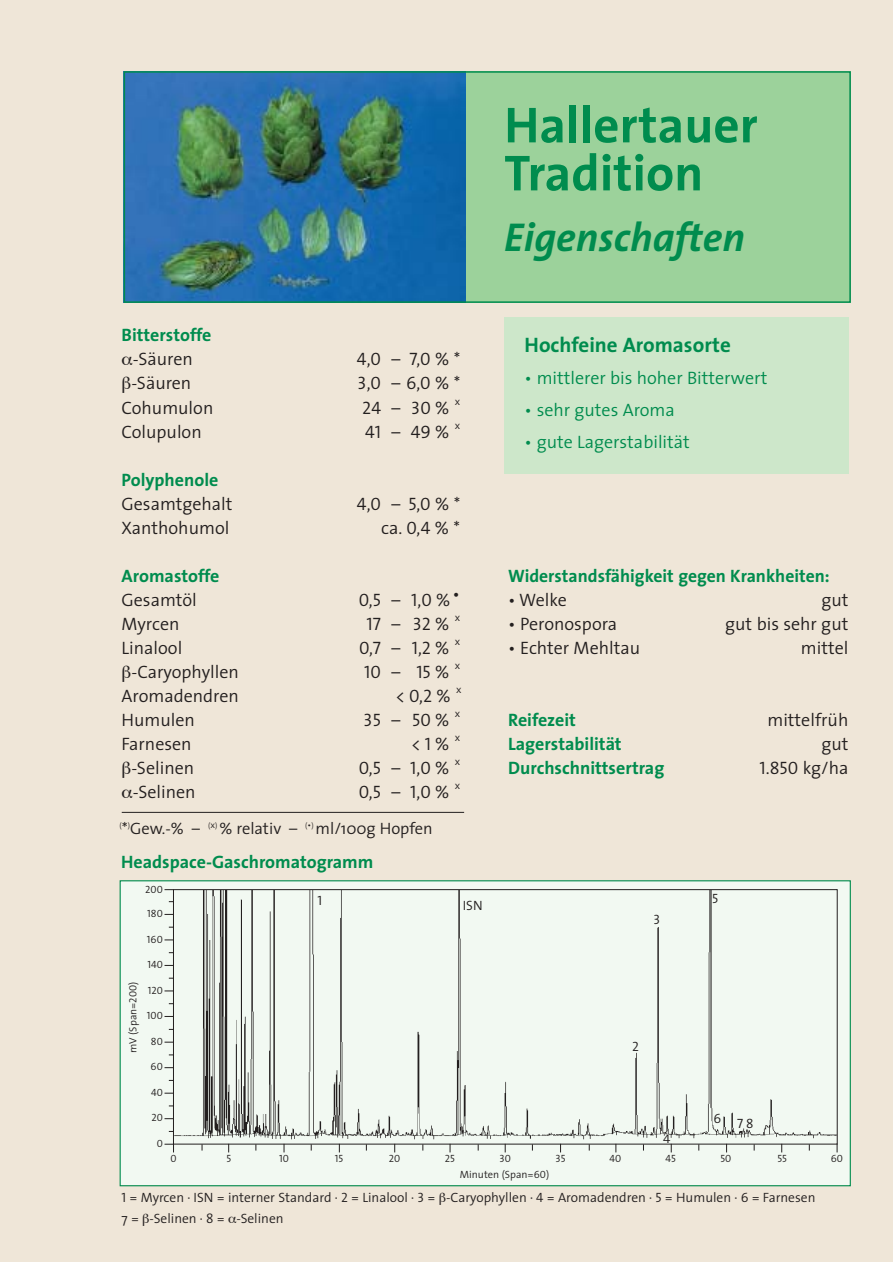
<style>
.page{position:relative;width:893px;height:1262px;background:#fff}
.page>*{position:absolute;margin:0;border:0;box-sizing:border-box;transform-origin:0 0}
.t1{font:700 51px/48px "The Sans";color:#008c4e}
.t2{font:italic 700 40.5px "The Sans";color:#008c4e}
.t3{font:700 21px "The Sans";color:#008c4e}
.t4{font:300 18px "The Sans";color:#231f1f}
.t5{font:700 18px "The Sans";color:#008c4e}
.t6{font:18px "The Sans Semi Light Caps";color:#231f1f}
.t7{font:300 18px "The Sans";color:#008c4e}
.t8{font:300 16.5px "The Sans";color:#231f1f}
.t9{font:300 13.5px/21px "The Sans";color:#231f1f}
.t10{font:13.5px "The Sans Semi Light Caps";color:#231f1f}
.t11{font:12.3px "The Sans Semi Light Caps";color:#231f1f;scale:1.1 1}
.t12{font:10.5px "The Sans Semi Light Caps";color:#231f1f}
.t13{font:300 10.5px "The Sans";color:#231f1f}
.s1{font-family:"The Sans";font-weight:300}
.s2{font-family:"The Sans Semi Light Caps";font-weight:400}
</style>
<div class="page">
<div style="left:0;top:0;width:892px;height:1261px;background:#efe6d8"></div>
<div style="left:504px;top:318px;width:345px;height:156px;background:#cde7ca"></div>
<div style="left:125px;top:71px;width:725px;height:231px;background:#9cd29b"></div>
<img style="left:123px;top:71px;width:342px;height:231px">
<div style="left:124px;top:71px;width:726px;height:232px;border:2px solid #008c4e"></div>
<hr style="left:122px;top:812px;width:342px;height:1px;background:#231f1f">
<div style="left:121px;top:881px;width:728px;height:304px;background:#f2f9f2"></div>
<svg style="left:164px;top:889px;width:674px;height:255px"></svg>
<h1 class="t1" style="left:504px;top:106px;width:255px">Hallertauer<br>Tradition</h1>
<h2 class="t2" style="left:504px;top:222px;width:242px">Eigenschaften</h2>
<p class="t5" style="left:122px;top:329px;width:91px">Bitterstoffe</p>
<p class="t4" style="left:133px;top:353px;width:61px">-Säuren</p>
<p class="t6" style="left:357px;top:349px;width:105px">4,0 – 7,0 <span class="s1">% *</span></p>
<p class="t4" style="left:131px;top:377px;width:61px">-Säuren</p>
<p class="t6" style="left:357px;top:373px;width:104px">3,0 – 6,0 <span class="s1">% *</span></p>
<p class="t4" style="left:121px;top:401px;width:93px">Cohumulon</p>
<p class="t6" style="left:362px;top:397px;width:89px">24 – 30 <span class="s1">%</span></p>
<p class="t13" style="left:455px;top:397px;width:7px">x</p>
<p class="t4" style="left:122px;top:425px;width:82px">Colupulon</p>
<p class="t6" style="left:365px;top:421px;width:86px">41 – 49 <span class="s1">%</span></p>
<p class="t13" style="left:455px;top:421px;width:7px">x</p>
<p class="t5" style="left:122px;top:473px;width:98px">Polyphenole</p>
<p class="t4" style="left:122px;top:497px;width:112px">Gesamtgehalt</p>
<p class="t6" style="left:357px;top:493px;width:105px">4,0 – 5,0 <span class="s1">% *</span></p>
<p class="t4" style="left:121px;top:521px;width:109px">Xanthohumol</p>
<p class="t4" style="left:381px;top:521px;width:80px">ca. <span class="s2">0,4</span> % *</p>
<p class="t5" style="left:121px;top:569px;width:99px">Aromastoffe</p>
<p class="t4" style="left:121px;top:593px;width:77px">Gesamtöl</p>
<p class="t6" style="left:359px;top:589px;width:103px">0,5 – 1,0 <span class="s1">%</span><sup>•</sup></p>
<p class="t4" style="left:121px;top:617px;width:59px">Myrcen</p>
<p class="t6" style="left:366px;top:613px;width:84px">17 – 32<span class="s1">%</span></p>
<p class="t13" style="left:455px;top:613px;width:7px">x</p>
<p class="t4" style="left:122px;top:641px;width:62px">Linalool</p>
<p class="t6" style="left:359px;top:637px;width:92px">0,7 – 1,2 <span class="s1">%</span></p>
<p class="t13" style="left:455px;top:637px;width:7px">x</p>
<p class="t4" style="left:131px;top:665px;width:109px">-Caryophyllen</p>
<p class="t6" style="left:364px;top:661px;width:87px">10 – 15<span class="s1">%</span></p>
<p class="t13" style="left:455px;top:661px;width:7px">x</p>
<p class="t4" style="left:122px;top:689px;width:119px">Aromadendren</p>
<p class="t6" style="left:396px;top:685px;width:56px"><span class="s1">&lt;</span> 0,2 <span class="s1">%</span></p>
<p class="t13" style="left:456px;top:685px;width:7px">x</p>
<p class="t4" style="left:122px;top:713px;width:75px">Humulen</p>
<p class="t6" style="left:363px;top:709px;width:87px">35 – 50 %</p>
<p class="t13" style="left:455px;top:709px;width:7px">x</p>
<p class="t4" style="left:122px;top:737px;width:72px">Farnesen</p>
<p class="t4" style="left:411px;top:737px;width:40px">&lt; <span class="s2">1</span>%</p>
<p class="t13" style="left:455px;top:733px;width:7px">x</p>
<p class="t4" style="left:131px;top:761px;width:64px">-Selinen</p>
<p class="t6" style="left:359px;top:757px;width:92px">0,5 – 1,0 <span class="s1">%</span></p>
<p class="t13" style="left:455px;top:757px;width:7px">x</p>
<p class="t4" style="left:133px;top:785px;width:64px">-Selinen</p>
<p class="t6" style="left:359px;top:781px;width:92px">0,5 – 1,0 <span class="s1">%</span></p>
<p class="t13" style="left:455px;top:781px;width:7px">x</p>
<p class="t8" style="left:120px;top:822px;width:315px"><sup>(</sup>*<sup>)</sup>Gew.-% – <sup>(</sup><sup>x</sup><sup>)</sup> <span class="s2">%</span> relativ – <sup>(</sup><sup>•</sup><sup>)</sup> ml/100g Hopfen</p>
<p class="t5" style="left:121px;top:855px;width:254px">Headspace-Gaschromatogramm</p>
<p class="t12" style="left:145px;top:882px;width:19px">200</p>
<p class="t12" style="left:147px;top:907px;width:17px">180</p>
<p class="t12" style="left:147px;top:933px;width:17px">160</p>
<p class="t13" style="left:129px;top:1053px;width:72px;rotate:-90deg">mV (Span=<span class="s2">200</span>)</p>
<p class="t12" style="left:147px;top:958px;width:17px">140</p>
<p class="t12" style="left:148px;top:984px;width:17px">120</p>
<p class="t12" style="left:147px;top:1009px;width:17px">100</p>
<p class="t12" style="left:151px;top:1035px;width:13px">80</p>
<p class="t12" style="left:151px;top:1060px;width:14px">60</p>
<p class="t12" style="left:151px;top:1086px;width:13px">40</p>
<p class="t12" style="left:151px;top:1111px;width:13px">20</p>
<p class="t12" style="left:157px;top:1137px;width:8px">0</p>
<p class="t10" style="left:317px;top:892px;width:6px">1</p>
<p class="t10" style="left:462px;top:898px;width:21px">ISN</p>
<p class="t3" style="left:524px;top:337px;width:208px">Hochfeine Aromasorte</p>
<p class="t7" style="left:524px;top:371px;width:244px">• mittlerer bis hoher Bitterwert</p>
<p class="t7" style="left:524px;top:403px;width:152px">• sehr gutes Aroma</p>
<p class="t7" style="left:524px;top:436px;width:167px">• gute Lagerstabilität</p>
<p class="t5" style="left:508px;top:569px;width:323px">Widerstandsfähigkeit gegen Krankheiten:</p>
<p class="t4" style="left:508px;top:593px;width:60px">• Welke</p>
<p class="t4" style="left:821px;top:593px;width:29px">gut</p>
<p class="t4" style="left:508px;top:617px;width:110px">• Peronospora</p>
<p class="t4" style="left:725px;top:617px;width:125px">gut bis sehr gut</p>
<p class="t4" style="left:508px;top:641px;width:134px">• Echter Mehltau</p>
<p class="t4" style="left:800px;top:641px;width:49px">mittel</p>
<p class="t5" style="left:508px;top:713px;width:69px">Reifezeit</p>
<p class="t4" style="left:767px;top:713px;width:82px">mittelfrüh</p>
<p class="t5" style="left:508px;top:737px;width:115px">Lagerstabilität</p>
<p class="t4" style="left:821px;top:737px;width:29px">gut</p>
<p class="t5" style="left:508px;top:761px;width:158px">Durchschnittsertrag</p>
<p class="t6" style="left:759px;top:757px;width:90px">1.850 <span class="s1">kg/ha</span></p>
<p class="t10" style="left:653px;top:911px;width:8px">3</p>
<p class="t10" style="left:712px;top:890px;width:8px">5</p>
<p class="t10" style="left:632px;top:1038px;width:8px">2</p>
<p class="t11" style="left:663px;top:1131px;width:8px">4</p>
<p class="t10" style="left:713px;top:1115px;width:42px">6 78</p>
<p class="t12" style="left:170px;top:1152px;width:8px">0</p>
<p class="t12" style="left:226px;top:1152px;width:6px">5</p>
<p class="t12" style="left:279px;top:1152px;width:11px">10</p>
<p class="t12" style="left:335px;top:1152px;width:10px">15</p>
<p class="t12" style="left:389px;top:1152px;width:13px">20</p>
<p class="t12" style="left:445px;top:1152px;width:12px">25</p>
<p class="t12" style="left:499px;top:1152px;width:13px">30</p>
<p class="t12" style="left:555px;top:1152px;width:12px">35</p>
<p class="t12" style="left:609px;top:1152px;width:13px">40</p>
<p class="t12" style="left:665px;top:1152px;width:12px">45</p>
<p class="t12" style="left:720px;top:1152px;width:12px">50</p>
<p class="t12" style="left:777px;top:1152px;width:11px">55</p>
<p class="t12" style="left:830px;top:1152px;width:14px">60</p>
<p class="t13" style="left:460px;top:1170px;width:91px">Minuten (Span=<span class="s2">60</span>)</p>
<p class="t9" style="left:122px;top:1188px;width:695px"><span class="s2">1</span> = Myrcen · <span class="s2">ISN</span> = interner Standard · <span class="s2">2</span> = Linalool · <span class="s2">3</span> = -Caryophyllen · <span class="s2">4</span> = Aromadendren · <span class="s2">5</span> = Humulen · <span class="s2">6</span> = Farnesen<br>7 = -Selinen · 8 = -Selinen</p>
</div>
